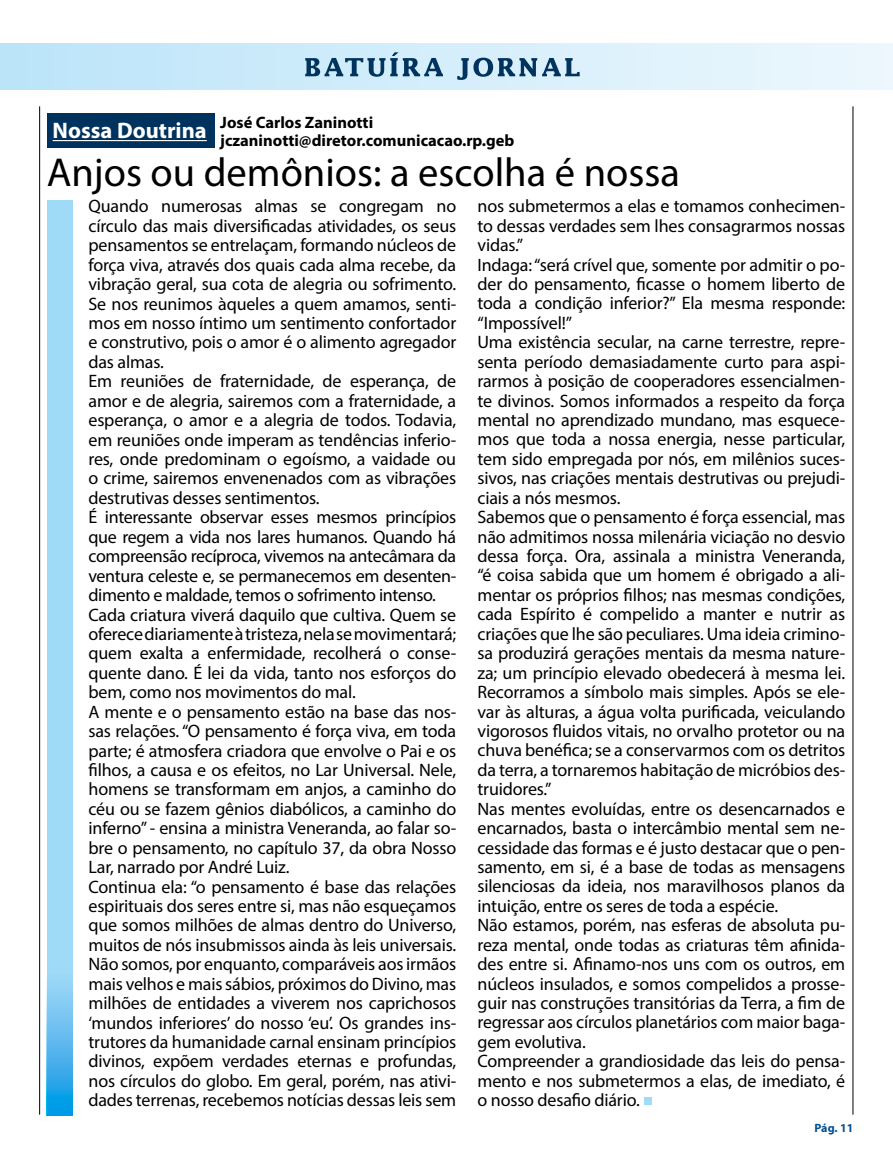
<style>
.page{position:relative;width:893px;height:1170px;background:#fff}
.page>*{position:absolute;margin:0;border:0;box-sizing:border-box;transform-origin:0 0}
.t1{font:40.5px "Myriad Pro";color:#000}
.t2{font:700 22.5px "Myriad Pro";color:#fff}
.t3{font:18px/19.4px "Myriad Pro";letter-spacing:-.01em;color:#000}
.t4{font:700 16.5px/17.9px "Myriad Pro";color:#000}
.t5{font:700 12px "Myriad Pro";color:#004f91}
</style>
<div class="page">
<div style="left:0;top:44px;width:893px;height:45px;background:linear-gradient(to right,#bbe4f9,#edf7fd)"></div>
<hr style="left:853px;top:106px;width:1px;height:1008px;background:#000">
<hr style="left:39px;top:106px;width:1px;height:1008px;background:#000">
<svg style="left:305px;top:52px;width:138px;height:25px;background:#8cafc7"></svg>
<svg style="left:457px;top:58px;width:123px;height:22px;background:#88a9c0"></svg>
<div style="left:47px;top:200px;width:25px;height:915px;background:#9fdaf7"></div>
<div style="left:47px;top:114px;width:167px;height:34px;background:#00325e"></div>
<hr style="left:53px;top:140px;width:154px;height:1px;background:#fff">
<div style="left:644px;top:1097px;width:7px;height:7px;background:#9fdaf7"></div>
<svg style="left:47px;top:987px;width:25px;height:128px;background:#4eb4ed"></svg>
<p class="t2" style="left:53px;top:116px;width:156px">Nossa Doutrina</p>
<p class="t4" style="left:220px;top:113px;width:296px">José Carlos Zaninotti jczaninotti@diretor.comunicacao.rp.geb</p>
<h1 class="t1" style="left:47px;top:148px;width:635px">Anjos ou demônios: a escolha é nossa</h1>
<p class="t3" style="left:88px;top:196px;width:369px">Quando numerosas almas se congregam no círculo das mais diversificadas atividades, os seus pensamentos se entrelaçam, formando núcleos de força viva, através dos quais cada alma recebe, da vibração geral, sua cota de alegria ou sofrimento.<br>Se nos reunimos àqueles a quem amamos, senti&shy;mos em nosso íntimo um sentimento confortador e construtivo, pois o amor é o alimento agregador das almas.<br>Em reuniões de fraternidade, de esperança, de amor e de alegria, sairemos com a fraternidade, a esperança, o amor e a alegria de todos. Todavia, em reuniões onde imperam as tendências inferio&shy;res, onde predominam o egoísmo, a vaidade ou o crime, sairemos envenenados com as vibrações destrutivas desses sentimentos.<br>É interessante observar esses mesmos princípios que regem a vida nos lares humanos. Quando há compreensão recíproca, vivemos na antecâ mara da ventura celeste e, se permanecemos em desenten&shy;dimento e maldade, temos o sofrimento intenso.<br>Cada criatura viverá daquilo que cultiva. Quem se oferece diariamente à tristeza, nela se movimentará; quem exalta a enfermidade, recolherá o conse&shy;quente dano. É lei da vida, tanto nos esforços do bem, como nos movimentos do mal.<br>A mente e o pensamento estão na base das nos&shy;sas relações. “O pensamento é força viva, em toda parte; é atmosfera criadora que envolve o Pai e os filhos, a causa e os efeitos, no Lar Universal. Nele, homens se transformam em anjos, a caminho do céu ou se fazem gênios diabólicos, a caminho do inferno” - ensina a ministra Veneranda, ao falar so&shy;bre o pensamento, no capítulo 37, da obra Nosso Lar, narrado por André Luiz.<br>Continua ela: “o pensamento é base das relações espirituais dos seres entre si, mas não esqueçamos que somos milhões de almas dentro do Universo, muitos de nós insubmissos ainda às leis universais.<br>Não somos, por enquanto, comparáveis aos irmãos mais velhos e mais sábios, próximos do Divino, mas milhões de entidades a viverem nos caprichosos ‘mundos inferiores’ do nosso ‘eu’. Os grandes ins&shy;trutores da humanidade carnal ensinam princípios divinos, expõem verdades eternas e profundas, nos círculos do globo. Em geral, porém, nas ativi&shy;dades terrenas, recebemos notícias dessas leis sem</p>
<p class="t3" style="left:477px;top:196px;width:369px">nos submetermos a elas e tomamos conhecimen&shy;to dessas verdades sem lhes consagrarmos nossas vidas.”<br>Indaga: “será crível que, somente por admitir o po&shy;der do pensamento, ficasse o homem liberto de toda a condição inferior?” Ela mesma responde: “Impossível!”<br>Uma existência secular, na carne terrestre, repre&shy;senta período demasiadamente curto para aspi&shy;rarmos à posição de cooperadores essencialmen&shy;te divinos. Somos informados a respeito da força mental no aprendizado mundano, mas esquece&shy;mos que toda a nossa energia, nesse particular, tem sido empregada por nós, em milênios suces&shy;sivos, nas criações mentais destrutivas ou prejudi&shy;ciais a nós mesmos.<br>Sabemos que o pensamento é força essencial, mas não admitimos nossa milená ria viciação no desvio dessa força. Ora, assinala a ministra Veneranda, “é coisa sabida que um homem é obrigado a ali&shy;mentar os próprios filhos; nas mesmas condições, cada Espírito é compelido a manter e nutrir as criações que lhe são peculiares. Uma ideia crimino&shy;sa produzirá gerações mentais da mesma nature&shy;za; um princípio elevado obedecerá à mesma lei.<br>Recorramos a símbolo mais simples. Após se ele&shy;var às alturas, a água volta purificada, veiculando vigorosos fluidos vitais, no orvalho protetor ou na chuva benéfica; se a conservarmos com os detritos da terra, a tornaremos habitação de micróbios des&shy;truidores.”<br>Nas mentes evoluídas, entre os desencarnados e encarnados, basta o intercâ mbio mental sem ne&shy;cessidade das formas e é justo destacar que o pen&shy;samento, em si, é a base de todas as mensagens silenciosas da ideia, nos maravilhosos planos da intuição, entre os seres de toda a espécie.<br>Não estamos, porém, nas esferas de absoluta pu&shy;reza mental, onde todas as criaturas têm afinida&shy;des entre si. Afinamo-nos uns com os outros, em núcleos insulados, e somos compelidos a prosse&shy;guir nas construções transitórias da Terra, a fim de regressar aos círculos planetá rios com maior baga&shy;gem evolutiva.<br>Compreender a grandiosidade das leis do pensa&shy;mento e nos submetermos a elas, de imediato, é o nosso desafio diá rio.</p>
<p class="t5" style="left:814px;top:1120px;width:40px">Pág. 11</p>
</div>
